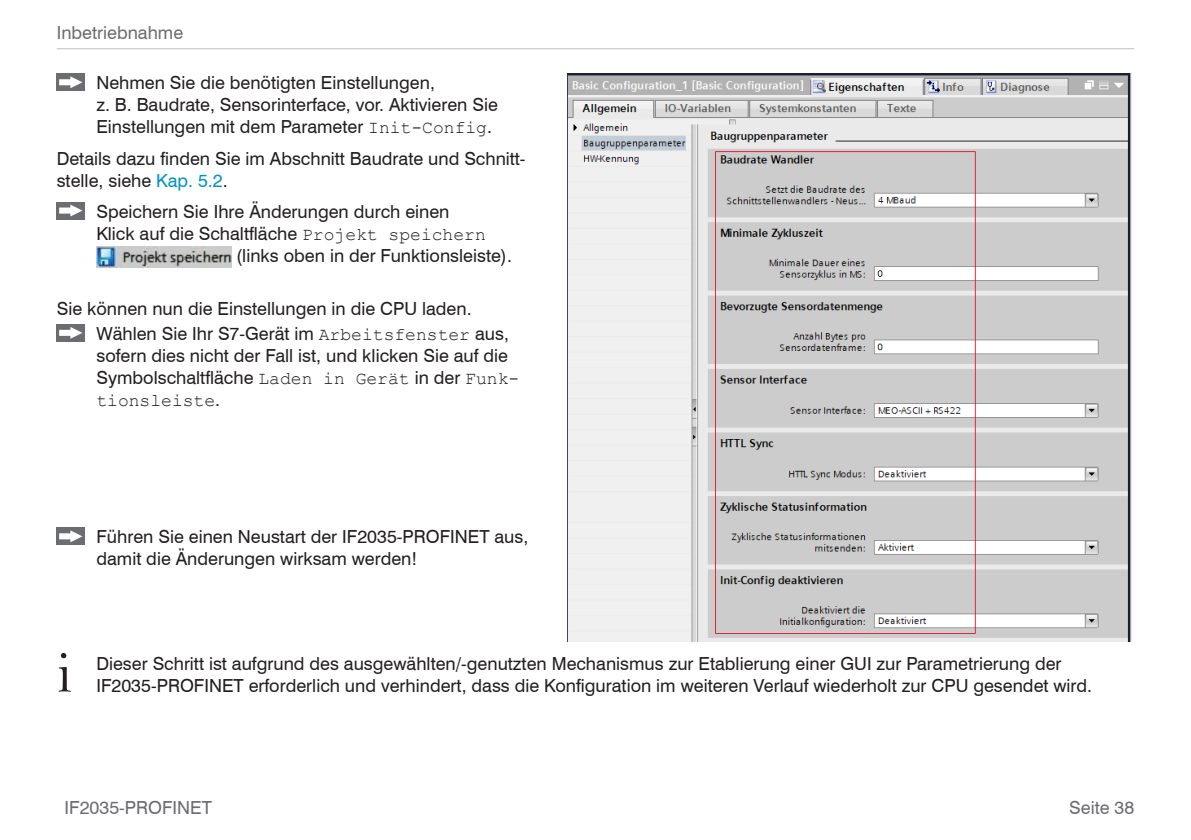
<style>
.page{position:relative;width:1191px;height:840px;background:#fff}
.page>*{position:absolute;margin:0;border:0;box-sizing:border-box;transform-origin:0 0}
.Wichtig{font:58.6px "Bell";color:#231f20}
.Handlungsaufforderung{font:18px/22px "Swiss 721 BT";color:#231f20}
.Wichtig-2{font:18px/22px "Swiss 721 BT";color:#231f20}
.Fließtext{font:18px/22px "Swiss 721 BT";color:#231f20}
.t1{font:18px "Swiss 721 BT";color:#6c6d70}
.s1{font-family:"Courier New"}
.s2{color:#0092c8}
</style>
<div class="page">
<hr style="left:57px;top:48px;width:1077px;height:1px;background:#bebfc2">
<div style="left:57px;top:74px;width:28px;height:17px;background:#6c6d70"></div>
<svg style="left:59px;top:76px;width:23px;height:12px"></svg>
<div style="left:57px;top:202px;width:28px;height:17px;background:#6c6d70"></div>
<svg style="left:59px;top:204px;width:23px;height:12px"></svg>
<img style="left:96px;top:246px;width:135px;height:22px">
<img style="left:567px;top:74px;width:564px;height:567px">
<div style="left:57px;top:324px;width:28px;height:17px;background:#6c6d70"></div>
<svg style="left:59px;top:327px;width:23px;height:11px"></svg>
<div style="left:57px;top:527px;width:28px;height:17px;background:#6c6d70"></div>
<svg style="left:59px;top:530px;width:23px;height:12px"></svg>
<p class="t1" style="left:57px;top:22px;width:128px">Inbetriebnahme</p>
<p class="Handlungsaufforderung" style="left:96px;top:72px;width:403px">Nehmen Sie die benötigten Einstellungen,<br>z. B. Baudrate, Sensorinterface, vor. Aktivieren Sie<br>Einstellungen mit dem Parameter <span class="s1">Init-Config</span>.</p>
<p class="Fließtext" style="left:57px;top:147px;width:470px">Details dazu finden Sie im Abschnitt Baudrate und Schnitt&shy;stelle, siehe <span class="s2">Kap. 5.2</span>.</p>
<p class="Handlungsaufforderung" style="left:96px;top:200px;width:355px">Speichern Sie Ihre Änderungen durch einen</p>
<p class="Handlungsaufforderung" style="left:96px;top:222px;width:391px">Klick auf die Schaltfläche <span class="s1">Projekt speichern</span></p>
<p class="Handlungsaufforderung" style="left:236px;top:244px;width:277px">(links oben in der Funktionsleiste).</p>
<p class="Fließtext" style="left:57px;top:297px;width:416px">Sie können nun die Einstellungen in die CPU laden.</p>
<p class="Handlungsaufforderung" style="left:96px;top:322px;width:424px">Wählen Sie Ihr S7-Gerät im <span class="s1">Arbeitsfenster</span> aus, sofern dies nicht der Fall ist, und klicken Sie auf die Symbolschaltfläche <span class="s1">Laden in Gerät</span> in der <span class="s1">Funk&shy;tionsleiste</span>.</p>
<p class="Handlungsaufforderung" style="left:96px;top:525px;width:433px">Führen Sie einen Neustart der IF2035-PROFINET aus, damit die Änderungen wirksam werden!</p>
<p class="Wichtig" style="left:57px;top:637px;width:17px">i</p>
<p class="Wichtig-2" style="left:96px;top:651px;width:997px">Dieser Schritt ist aufgrund des ausgewählten/-genutzten Mechanismus zur Etablierung einer GUI zur Parametrierung der<br>IF2035-PROFINET erforderlich und verhindert, dass die Konfiguration im weiteren Verlauf wiederholt zur CPU gesendet wird.</p>
<p class="t1" style="left:65px;top:796px;width:149px">IF2035-PROFINET</p>
<p class="t1" style="left:1069px;top:796px;width:67px">Seite 38</p>
</div>
